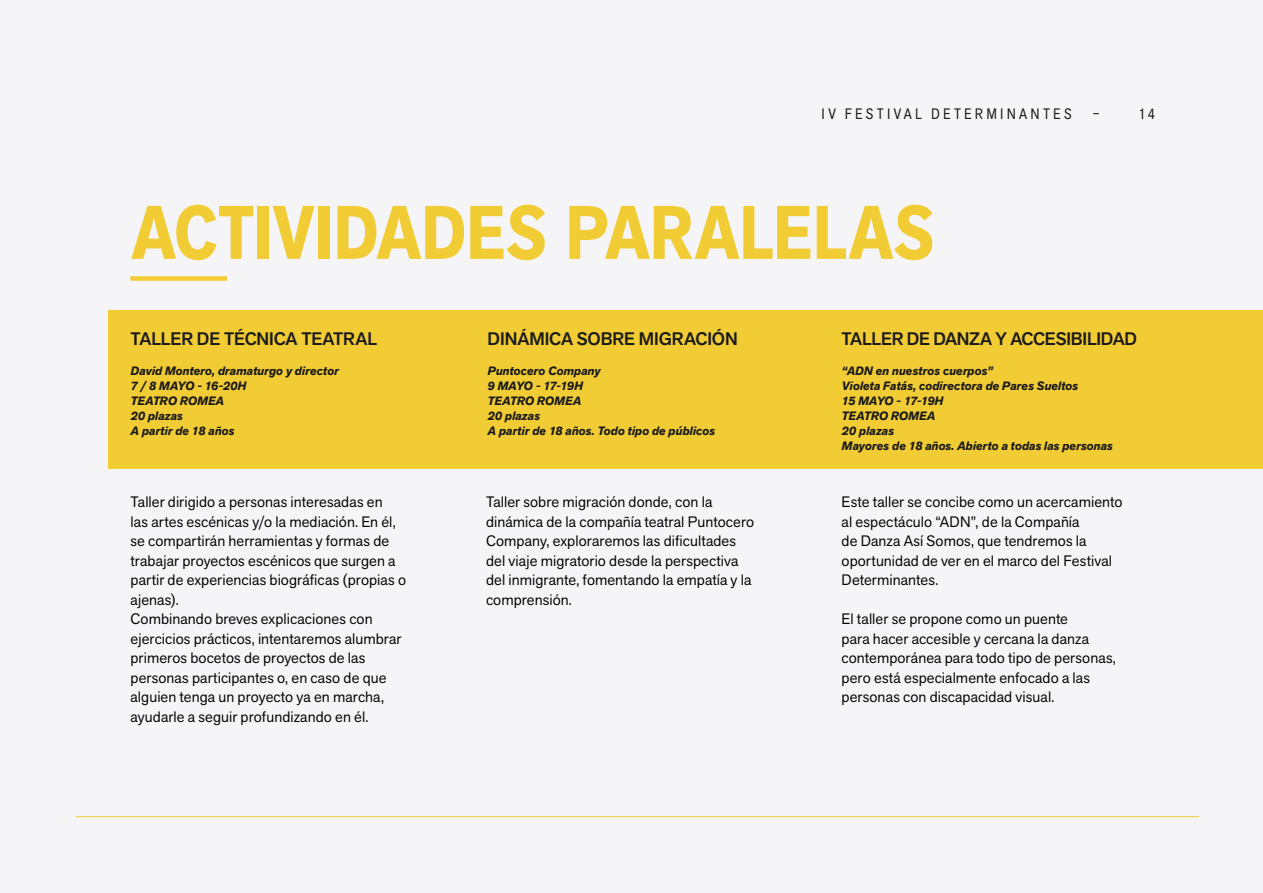
<style>
.page{position:relative;width:1263px;height:893px;background:#f5f5f7}
.page>*{position:absolute;margin:0;border:0;box-sizing:border-box;transform-origin:0 0}
.t1{font:700 condensed 75px "Akzid Grtsk Next";letter-spacing:-.005em;color:#f2cc34}
.t2{font:500 18px "Akzid Grtsk Next";letter-spacing:-.01em;color:#1a1a1a}
.t3{font:15px/19.5px "Akzid Grtsk Next";letter-spacing:.005em;color:#000101}
.t4{font:condensed 15px "Akzid Grtsk Next";letter-spacing:.21em;color:#1a1a1a}
.t5{font:italic 700 12px/15px "Akzid Grtsk Next";letter-spacing:.01em;color:#1a1a1a}
</style>
<div class="page">
<div style="left:108px;top:310px;width:1155px;height:159px;background:#f2cc34"></div>
<div style="left:130px;top:276px;width:97px;height:5px;background:#f2cc34"></div>
<hr style="left:76px;top:816px;width:1123px;height:1px;background:#f2cc34">
<p class="t4" style="left:822px;top:104px;width:279px">IV FESTIVAL DETERMINANTES --–</p>
<p class="t4" style="left:1139px;top:104px;width:18px">14</p>
<h1 class="t1" style="left:131px;top:184px;width:805px">ACTIVIDADES PARALELAS</h1>
<p class="t2" style="left:130px;top:327px;width:248px">TALLER DE TÉCNICA TEATRAL</p>
<p class="t5" style="left:130px;top:364px;width:210px">David Montero, dramaturgo y director<br>7 / 8 MAYO - 16-20H<br>TEATRO ROMEA<br>20 plazas<br>A partir de 18 años</p>
<p class="t3" style="left:130px;top:492px;width:277px">Taller dirigido a personas interesadas en<br>las artes escénicas y/o la mediación. En él, se compartirán herramientas y formas de trabajar proyectos escénicos que surgen a partir de experiencias biográficas (propias o ajenas).<br>Combinando breves explicaciones con ejercicios prácticos, intentaremos alumbrar primeros bocetos de proyectos de las personas participantes o, en caso de que alguien tenga un proyecto ya en marcha, ayudarle a seguir profundizando en él.</p>
<p class="t2" style="left:487px;top:327px;width:252px">DINÁMICA SOBRE MIGRACIÓN</p>
<p class="t5" style="left:487px;top:364px;width:229px">Puntocero Company<br>9 MAYO - 17-19H<br>TEATRO ROMEA<br>20 plazas<br>A partir de 18 años. Todo tipo de públicos</p>
<p class="t3" style="left:486px;top:492px;width:270px">Taller sobre migración donde, con la dinámica de la compañía teatral Puntocero Company, exploraremos las dificultades del viaje migratorio desde la perspectiva del inmigrante, fomentando la empatía y la comprensión.</p>
<p class="t2" style="left:842px;top:327px;width:297px">TALLER DE DANZA Y ACCESIBILIDAD</p>
<p class="t5" style="left:842px;top:364px;width:272px">“ADN en nuestros cuerpos”<br>Violeta Fatás, codirectora de Pares Sueltos<br>15 MAYO - 17-19H<br>TEATRO ROMEA<br>20 plazas<br>Mayores de 18 años. Abierto a todas las personas</p>
<p class="t3" style="left:842px;top:492px;width:282px">Este taller se concibe como un acercamiento al espectáculo “ADN”, de la Compañía<br>de Danza Así Somos, que tendremos la oportunidad de ver en el marco del Festival Determinantes.</p>
<p class="t3" style="left:842px;top:609px;width:276px">El taller se propone como un puente<br>para hacer accesible y cercana la danza contemporánea para todo tipo de personas, pero está especialmente enfocado a las personas con discapacidad visual.</p>
</div>
